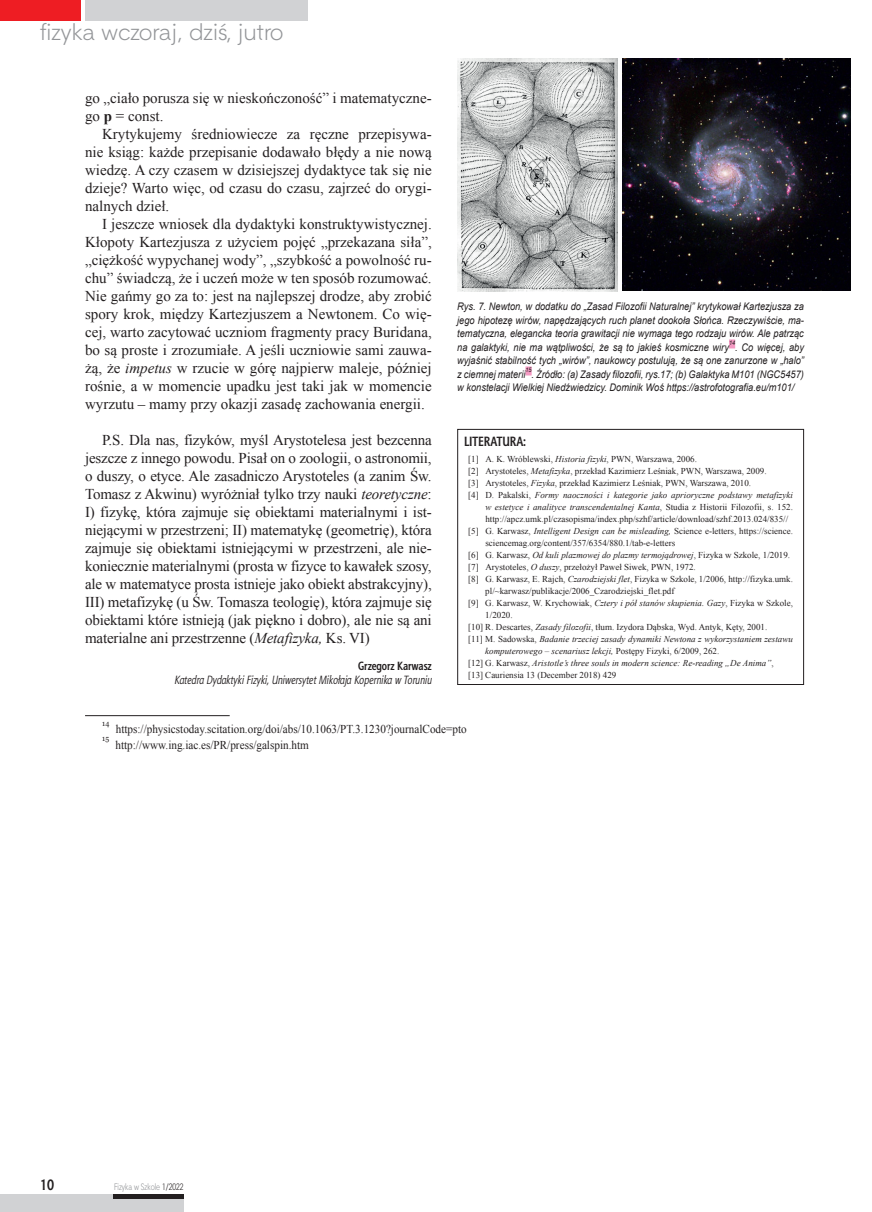
<style>
.page{position:relative;width:872px;height:1212px;background:#fff}
.page>*{position:absolute;margin:0;border:0;box-sizing:border-box;transform-origin:0 0}
.t1{font:22.5px "Straight EFN";color:#939598}
.t2{font:15px/18px "Times New Roman";color:#231f20;text-align:justify}
.t3{font:700 15px "Aerton Cnd EFN";color:#231f20}
.t4{font:700 13.5px "Aerton Cnd EFN";color:#231f20}
.t5{font:12px "Times New Roman";color:#231f20;scale:.93 1}
.t6{font:italic 12px "Aerton Cnd EFN";color:#231f20}
.t7{font:700 12px "Aerton Cnd EFN";color:#231f20}
.t8{font:italic 10.5px/13.5px "Arial";color:#231f20;text-align:justify;scale:.88 1}
.t9{font:9px "Times New Roman";color:#231f20}
.t10{font:italic 9px "Times New Roman";color:#231f20}
.t11{font:9px "Straight Cnd EFN";color:#939598}
.t12{font:7.65px "Georgia";color:#231f20;scale:.93 1}
.t13{font:italic 6.3px "Arial";color:#231f20;scale:.88 1}
.s1{font-weight:700}
.s2{font-style:italic}
.s3{font-style:normal}
.s4{color:#231f20}
</style>
<div class="page">
<div style="left:0;top:0;width:81px;height:21px;background:#ee1d23"></div>
<div style="left:85px;top:0;width:223px;height:21px;background:#d1d2d4"></div>
<div style="left:0;top:1194px;width:184px;height:18px;background:#d1d2d4"></div>
<hr style="left:113px;top:1194px;width:71px;height:4px;background:#231f20">
<hr style="left:85px;top:715px;width:145px;height:1px;background:#231f20">
<div style="left:457px;top:429px;width:347px;height:256px;border:1px solid #231f20"></div>
<div style="left:729px;top:339px;width:6px;height:9px;background:#f499c2"></div>
<div style="left:525px;top:366px;width:6px;height:9px;background:#f499c2"></div>
<img style="left:457px;top:58px;width:160px;height:234px">
<img style="left:623px;top:58px;width:227px;height:233px">
<h1 class="t1" style="left:40px;top:18px;width:245px">fizyka wczoraj, dziś, jutro</h1>
<p class="t2" style="left:85px;top:89px;width:348px">go „ciało porusza się w nieskończoność” i matematyczne&shy;go <span class="s1">p</span> = const.</p>
<p class="t2" style="left:85px;top:125px;width:348px;text-indent:17px">Krytykujemy średniowiecze za ręczne przepisywa&shy;nie ksiąg: każde przepisanie dodawało błędy a nie nową wiedzę. A czy czasem w dzisiejszej dydaktyce tak się nie dzieje? Warto więc, od czasu do czasu, zajrzeć do orygi&shy;nalnych dzieł.</p>
<p class="t2" style="left:85px;top:215px;width:348px;text-indent:17px">I jeszcze wniosek dla dydaktyki konstruktywistycznej.<br>Kłopoty Kartezjusza z użyciem pojęć „przekazana siła”, „ciężkość wypychanej wody”, „szybkość a powolność ru&shy;chu” świadczą, że i uczeń może w ten sposób rozumować.<br>Nie gańmy go za to: jest na najlepszej drodze, aby zrobić spory krok, między Kartezjuszem a Newtonem. Co wię&shy;cej, warto zacytować uczniom fragmenty pracy Buridana, bo są proste i zrozumiałe. A jeśli uczniowie sami zauwa&shy;żą, że <span class="s2">impetus</span> w rzucie w górę najpierw maleje, później rośnie, a w momencie upadku jest taki jak w momencie wyrzutu – mamy przy okazji zasadę zachowania energii.</p>
<p class="t2" style="left:85px;top:431px;width:348px;text-indent:17px">P.S. Dla nas, fizyków, myśl Arystotelesa jest bezcenna jeszcze z innego powodu. Pisał on o zoologii, o astronomii, o duszy, o etyce. Ale zasadniczo Arystoteles (a zanim Św.<br>Tomasz z Akwinu) wyróżniał tylko trzy nauki <span class="s2">teoretyczne</span>:<br>I) fizykę, która zajmuje się obiektami materialnymi i ist&shy;niejącymi w przestrzeni; II) matematykę (geometrię), która zajmuje się obiektami istniejącymi w przestrzeni, ale nie&shy;koniecznie materialnymi (prosta w fizyce to kawałek szosy, ale w matematyce prosta istnieje jako obiekt abstrakcyjny), III) metafizykę (u Św. Tomasza teologię), która zajmuje się obiektami które istnieją (jak piękno i dobro), ale nie są ani materialne ani przestrzenne (<span class="s2">Metafizyka,</span> Ks. VI)</p>
<p class="t7" style="left:358px;top:659px;width:75px">Grzegorz Karwasz</p>
<p class="t6" style="left:174px;top:672px;width:259px">Katedra Dydaktyki Fizyki, Uniwersytet Mikołaja Kopernika w Toruniu</p>
<p class="t12" style="left:102px;top:718px;width:9px">14</p>
<p class="t5" style="left:116px;top:721px;width:379px">https://physicstoday.scitation.org/doi/abs/10.1063/PT.3.1230?journalCode=pto</p>
<p class="t12" style="left:102px;top:734px;width:9px">15</p>
<p class="t5" style="left:115px;top:737px;width:209px">http://www.ing.iac.es/PR/press/galspin.htm</p>
<p class="t8" style="left:457px;top:300px;width:395px">Rys. 7. Newton, w dodatku do „Zasad Filozofii Naturalnej” krytykował Kartezjusza za jego hipotezę wirów, napędzających ruch planet dookoła Słońca. Rzeczywiście, ma&shy;tematyczna, elegancka teoria grawitacji nie wymaga tego rodzaju wirów. Ale patrząc na galaktyki, nie ma wątpliwości, że są to jakieś kosmiczne wiry</p>
<p class="t13" style="left:729px;top:339px;width:9px">14</p>
<p class="t8" style="left:457px;top:340px;width:395px;text-indent:278px">. Co więcej, aby wyjaśnić stabilność tych „wirów”, naukowcy postulują, że są one zanurzone w „halo” z ciemnej materii</p>
<p class="t13" style="left:525px;top:366px;width:9px">15</p>
<p class="t8" style="left:457px;top:367px;width:395px;text-indent:74px">. Źródło: (a) Zasady filozofii, rys.17; (b) Galaktyka M101 (NGC5457) w konstelacji Wielkiej Niedźwiedzicy. Dominik Woś https://astrofotografia.eu/m101/</p>
<p class="t4" style="left:464px;top:433px;width:64px">LITERATURA:</p>
<p class="t9" style="left:468px;top:453px;width:230px">[1] A. K. Wróblewski, <span class="s2">Historia fizyki</span>, PWN, Warszawa, 2006.</p>
<p class="t9" style="left:468px;top:465px;width:300px">[2] Arystoteles, <span class="s2">Metafizyka</span>, przekład Kazimierz Leśniak, PWN, Warszawa, 2009.</p>
<p class="t9" style="left:468px;top:477px;width:284px">[3] Arystoteles, <span class="s2">Fizyka</span>, przekład Kazimierz Leśniak, PWN, Warszawa, 2010.</p>
<p class="t10" style="left:468px;top:489px;width:326px"><span class="s3">[4] D. Pakalski,</span> Formy naoczności i kategorie jako aprioryczne podstawy metafizyki</p>
<p class="t10" style="left:485px;top:501px;width:309px">w estetyce i analityce transcendentalnej Kanta<span class="s3">, Studia z Historii Filozofii, s. 152.</span></p>
<p class="t9" style="left:485px;top:513px;width:304px">http://apcz.umk.pl/czasopisma/index.php/szhf/article/download/szhf.2013.024/835//</p>
<p class="t9" style="left:468px;top:525px;width:326px">[5] G. Karwasz, <span class="s2">Intelligent Design can be misleading,</span> Science e-letters, https://science.</p>
<p class="t9" style="left:485px;top:537px;width:191px">sciencemag.org/content/357/6354/880.1/tab-e-letters</p>
<p class="t10" style="left:468px;top:549px;width:323px"><span class="s3">[6] G. Karwasz,</span> Od kuli plazmowej do plazmy termojądrowej<span class="s3">, Fizyka w Szkole, 1/2019.</span></p>
<p class="t9" style="left:468px;top:561px;width:229px">[7] Arystoteles, <span class="s2">O duszy</span>, przełożył Paweł Siwek, PWN, 1972.</p>
<p class="t9" style="left:468px;top:573px;width:326px">[8] G. Karwasz, E. Rajch, <span class="s2">Czarodziejski flet</span>, Fizyka w Szkole, 1/2006, http://fizyka.umk.</p>
<p class="t9" style="left:485px;top:585px;width:191px">pl/~karwasz/publikacje/2006_Czarodziejski_flet.pdf</p>
<p class="t9" style="left:468px;top:597px;width:326px">[9] G. Karwasz, W. Krychowiak, <span class="s2">Cztery i pół stanów skupienia. Gazy</span>, Fizyka w Szkole,</p>
<p class="t9" style="left:485px;top:609px;width:29px">1/2020.</p>
<p class="t9" style="left:468px;top:621px;width:300px">[10] R. Descartes, <span class="s2">Zasady filozofii</span>, tłum. Izydora Dąbska, Wyd. Antyk, Kęty, 2001.</p>
<p class="t10" style="left:468px;top:633px;width:326px"><span class="s3">[11] M. Sadowska,</span> Badanie trzeciej zasady dynamiki Newtona z wykorzystaniem zestawu</p>
<p class="t10" style="left:485px;top:645px;width:235px">komputerowego – scenariusz lekcji, <span class="s3">Postępy Fizyki, 6/2009, 262.</span></p>
<p class="t10" style="left:468px;top:657px;width:307px"><span class="s3">[12] G. Karwasz,</span> Aristotle’s three souls in modern science: Re-reading „De Anima”<span class="s3">,</span></p>
<p class="t9" style="left:468px;top:669px;width:149px">[13] Cauriensia 13 (December 2018) 429</p>
<p class="t3" style="left:40px;top:1176px;width:15px">10</p>
<p class="t11" style="left:114px;top:1182px;width:71px">Fizyka w Szkole <span class="s4">1/2022</span></p>
</div>
